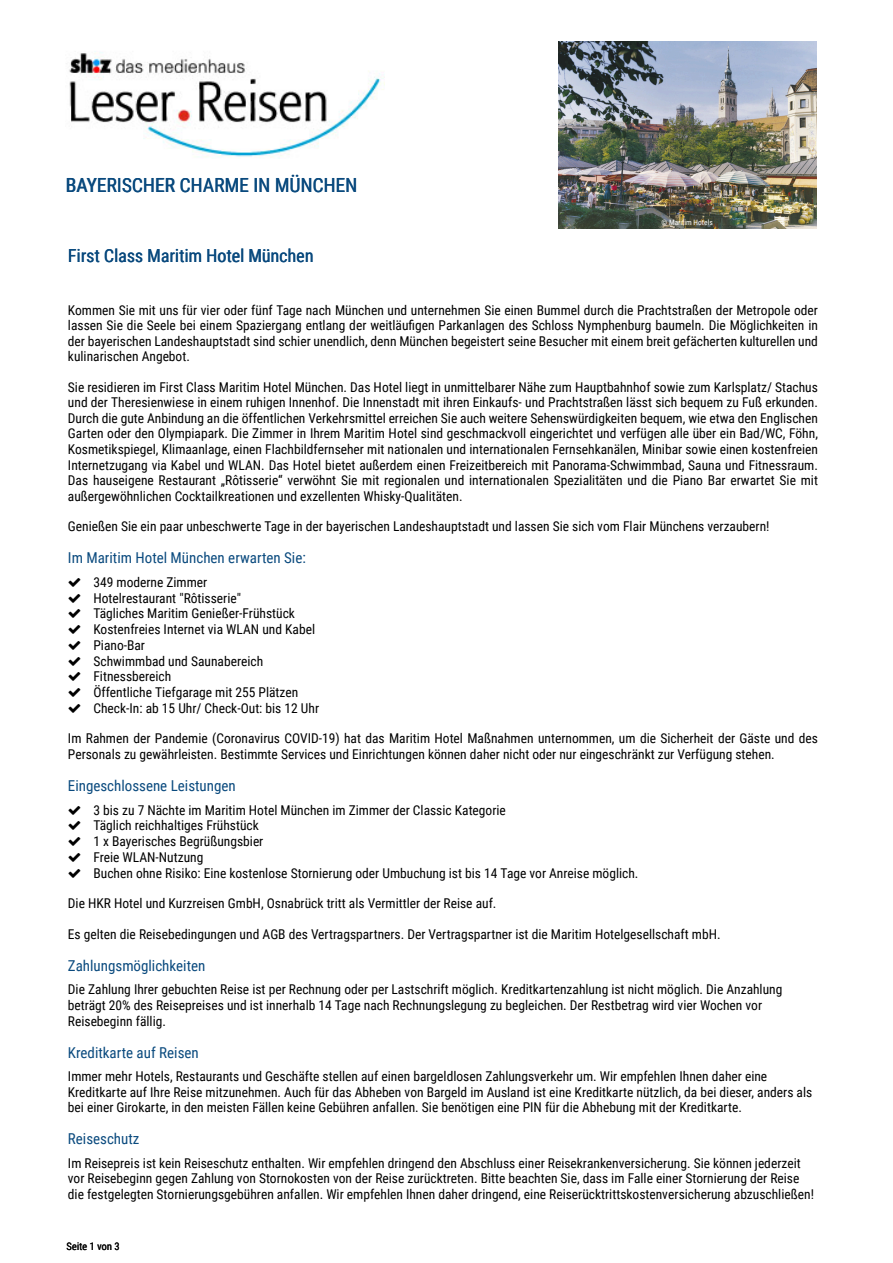
<style>
.page{position:relative;width:893px;height:1263px;background:#fff}
.page>*{position:absolute;margin:0;border:0;box-sizing:border-box;transform-origin:0 0}
.t1{font:19.5px "Roboto Condensed";color:#0a4a7e}
.t2{font:18px "Roboto Condensed";color:#0a4a7e}
.t3{font:15px "Roboto Condensed";color:#0a4a7e}
.t4{font:13.5px/15.6px "Roboto Condensed";color:#000}
.t5{font:10.5px "Roboto Condensed";color:#000}
.t6{font:7.5px "Roboto Condensed";color:#fff}
</style>
<div class="page">
<img style="left:69px;top:51px;width:316px;height:108px">
<img style="left:558px;top:41px;width:258px;height:188px">
<h1 class="t1" style="left:66px;top:176px;width:294px">BAYERISCHER CHARME IN MÜNCHEN</h1>
<h2 class="t2" style="left:68px;top:247px;width:247px">First Class Maritim Hotel München</h2>
<p class="t6" style="left:661px;top:219px;width:53px">© Maritim Hotels</p>
<p class="t4" style="left:68px;top:303px;width:752px;text-align:justify">Kommen Sie mit uns für vier oder fünf Tage nach München und unternehmen Sie einen Bummel durch die Prachtstraßen der Metropole oder lassen Sie die Seele bei einem Spaziergang entlang der weitläufigen Parkanlagen des Schloss Nymphenburg baumeln. Die Möglichkeiten in der bayerischen Landeshauptstadt sind schier unendlich, denn München begeistert seine Besucher mit einem breit gefächerten kulturellen und kulinarischen Angebot.</p>
<p class="t4" style="left:68px;top:380px;width:751px;text-align:justify">Sie residieren im First Class Maritim Hotel München. Das Hotel liegt in unmittelbarer Nähe zum Hauptbahnhof sowie zum Karlsplatz/ Stachus und der Theresienwiese in einem ruhigen Innenhof. Die Innenstadt mit ihren Einkaufs- und Prachtstraßen lässt sich bequem zu Fuß erkunden.<br>Durch die gute Anbindung an die öffentlichen Verkehrsmittel erreichen Sie auch weitere Sehenswürdigkeiten bequem, wie etwa den Englischen Garten oder den Olympiapark. Die Zimmer in Ihrem Maritim Hotel sind geschmackvoll eingerichtet und verfügen alle über ein Bad/WC, Föhn, Kosmetikspiegel, Klimaanlage, einen Flachbildfernseher mit nationalen und internationalen Fernsehkanälen, Minibar sowie einen kostenfreien Internetzugang via Kabel und WLAN. Das Hotel bietet außerdem einen Freizeitbereich mit Panorama-Schwimmbad, Sauna und Fitnessraum.<br>Das hauseigene Restaurant „Rôtisserie“ verwöhnt Sie mit regionalen und internationalen Spezialitäten und die Piano Bar erwartet Sie mit außergewöhnlichen Cocktailkreationen und exzellenten Whisky-Qualitäten.</p>
<p class="t4" style="left:68px;top:519px;width:703px">Genießen Sie ein paar unbeschwerte Tage in der bayerischen Landeshauptstadt und lassen Sie sich vom Flair Münchens verzaubern!</p>
<p class="t3" style="left:68px;top:551px;width:239px">Im Maritim Hotel München erwarten Sie:</p>
<p class="t4" style="left:93px;top:575px;width:227px">349 moderne Zimmer<br>Hotelrestaurant "Rôtisserie"<br>Tägliches Maritim Genießer-Frühstück<br>Kostenfreies Internet via WLAN und Kabel<br>Piano-Bar<br>Schwimmbad und Saunabereich<br>Fitnessbereich<br>Öffentliche Tiefgarage mit 255 Plätzen<br>Check-In: ab 15 Uhr/ Check-Out: bis 12 Uhr</p>
<p class="t4" style="left:68px;top:732px;width:752px">Im Rahmen der Pandemie (Coronavirus COVID-19) hat das Maritim Hotel Maßnahmen unternommen, um die Sicherheit der Gäste und des<br>Personals zu gewährleisten. Bestimmte Services und Einrichtungen können daher nicht oder nur eingeschränkt zur Verfügung stehen.</p>
<p class="t3" style="left:68px;top:779px;width:169px">Eingeschlossene Leistungen</p>
<p class="t4" style="left:93px;top:803px;width:546px">3 bis zu 7 Nächte im Maritim Hotel München im Zimmer der Classic Kategorie<br>Täglich reichhaltiges Frühstück<br>1 x Bayerisches Begrüßungsbier<br>Freie WLAN-Nutzung<br>Buchen ohne Risiko: Eine kostenlose Stornierung oder Umbuchung ist bis 14 Tage vor Anreise möglich.</p>
<p class="t4" style="left:68px;top:897px;width:430px">Die HKR Hotel und Kurzreisen GmbH, Osnabrück tritt als Vermittler der Reise auf.</p>
<p class="t4" style="left:68px;top:927px;width:654px">Es gelten die Reisebedingungen und AGB des Vertragspartners. Der Vertragspartner ist die Maritim Hotelgesellschaft mbH.</p>
<p class="t3" style="left:68px;top:959px;width:139px">Zahlungsmöglichkeiten</p>
<p class="t4" style="left:68px;top:983px;width:716px">Die Zahlung Ihrer gebuchten Reise ist per Rechnung oder per Lastschrift möglich. Kreditkartenzahlung ist nicht möglich. Die Anzahlung beträgt 20% des Reisepreises und ist innerhalb 14 Tage nach Rechnungslegung zu begleichen. Der Restbetrag wird vier Wochen vor<br>Reisebeginn fällig.</p>
<p class="t3" style="left:68px;top:1045px;width:132px">Kreditkarte auf Reisen</p>
<p class="t4" style="left:68px;top:1069px;width:746px">Immer mehr Hotels, Restaurants und Geschäfte stellen auf einen bargeldlosen Zahlungsverkehr um. Wir empfehlen Ihnen daher eine<br>Kreditkarte auf Ihre Reise mitzunehmen. Auch für das Abheben von Bargeld im Ausland ist eine Kreditkarte nützlich, da bei dieser, anders als bei einer Girokarte, in den meisten Fällen keine Gebühren anfallen. Sie benötigen eine PIN für die Abhebung mit der Kreditkarte.</p>
<p class="t3" style="left:68px;top:1132px;width:73px">Reiseschutz</p>
<p class="t4" style="left:68px;top:1156px;width:747px">Im Reisepreis ist kein Reiseschutz enthalten. Wir empfehlen dringend den Abschluss einer Reisekrankenversicherung. Sie können jederzeit vor Reisebeginn gegen Zahlung von Stornokosten von der Reise zurücktreten. Bitte beachten Sie, dass im Falle einer Stornierung der Reise die festgelegten Stornierungsgebühren anfallen. Wir empfehlen Ihnen daher dringend, eine Reiserücktrittskostenversicherung abzuschließen!</p>
<p class="t5" style="left:66px;top:1242px;width:55px">Seite 1 von 3</p>
</div>
